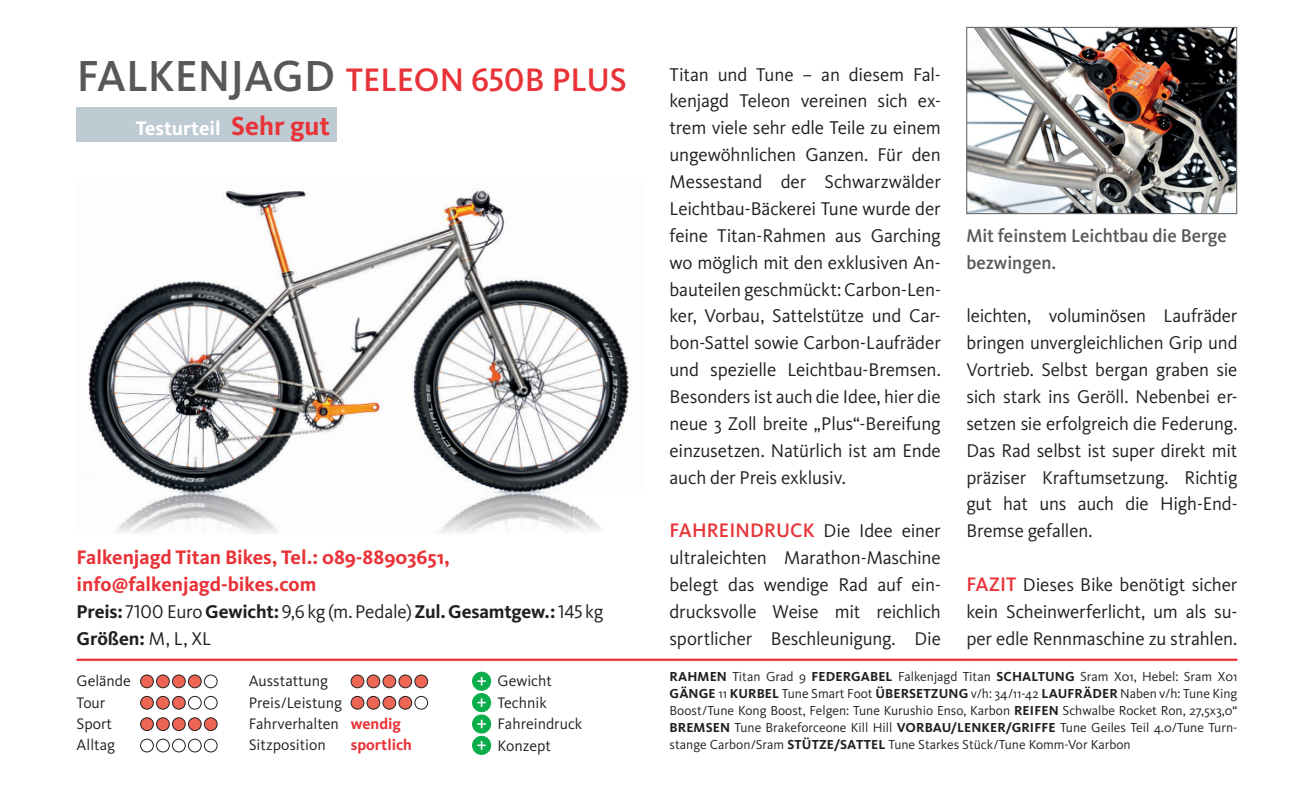
<style>
.page{position:relative;width:1314px;height:806px;background:#fff}
.page>*{position:absolute;margin:0;border:0;box-sizing:border-box;transform-origin:0 0}
.t1{font:500 33.75px "Kievit OT";color:#e83338}
.t2{font:700 27px "Kievit OT";color:#e83338}
.t3{font:700 20.25px/26.8px "Kievit OT";color:#e83338}
.t4{font:500 20.25px "Kievit OT";letter-spacing:.01em;color:#e83338}
.t5{font:700 20.25px "Kievit OT";color:#fff}
.t6{font:19.12px/26.8px "Kievit OT";letter-spacing:-.01em;color:#231f20;text-align:justify}
.t7{font:700 19.12px/26.8px "Kievit OT";letter-spacing:-.015em;color:#231f20}
.t8{font:500 19.12px/26.8px "Kievit OT";color:#57585a}
.t9{font:15.75px/21.4px "Kievit OT";color:#231f20}
.t10{font:700 15.75px "Kievit OT";color:#e83338}
.t11{font:13.5px/16.9px "Kievit OT";color:#231f20;text-align:justify}
.s1{font-size:45px;color:#57585a}
.s2{font-weight:400}
.s3{font-weight:400;font-size:19.12px;color:#231f20}
.s4{font-weight:500;font-size:20.25px;color:#e83338}
.s5{font-weight:700}
.s6{font-weight:700;color:#e83338}
</style>
<div class="page">
<hr style="left:77px;top:658px;width:1160px;height:3px;background:#e83338">
<div style="left:76px;top:107px;width:260px;height:35px;background:#bfcbd3"></div>
<div style="left:472px;top:671px;width:19px;height:19px;background:#0cae4c;border-radius:50%"></div>
<svg style="left:477px;top:677px;width:9px;height:8px"></svg>
<div style="left:472px;top:693px;width:19px;height:19px;background:#0cae4c;border-radius:50%"></div>
<svg style="left:477px;top:698px;width:9px;height:8px"></svg>
<div style="left:472px;top:714px;width:19px;height:19px;background:#0cae4c;border-radius:50%"></div>
<svg style="left:477px;top:719px;width:9px;height:9px"></svg>
<svg style="left:472px;top:735px;width:19px;height:20px"></svg>
<svg style="left:477px;top:741px;width:9px;height:8px"></svg>
<div style="left:351px;top:675px;width:13px;height:12px;background:#ed6655;border-radius:50%"></div>
<div style="left:351px;top:674px;width:13px;height:14px;border:1px solid #231f20;border-radius:50%"></div>
<div style="left:367px;top:675px;width:13px;height:12px;background:#ed6655;border-radius:50%"></div>
<div style="left:367px;top:674px;width:13px;height:14px;border:1px solid #231f20;border-radius:50%"></div>
<div style="left:383px;top:675px;width:13px;height:12px;background:#ed6655;border-radius:50%"></div>
<div style="left:383px;top:674px;width:13px;height:14px;border:1px solid #231f20;border-radius:50%"></div>
<div style="left:399px;top:675px;width:13px;height:12px;background:#ed6655;border-radius:50%"></div>
<div style="left:399px;top:674px;width:13px;height:14px;border:1px solid #231f20;border-radius:50%"></div>
<div style="left:415px;top:675px;width:13px;height:12px;background:#ed6655;border-radius:50%"></div>
<div style="left:415px;top:674px;width:13px;height:14px;border:1px solid #231f20;border-radius:50%"></div>
<div style="left:351px;top:696px;width:13px;height:13px;background:#ed6655;border-radius:50%"></div>
<div style="left:351px;top:696px;width:13px;height:13px;border:1px solid #231f20;border-radius:50%"></div>
<div style="left:367px;top:696px;width:13px;height:13px;background:#ed6655;border-radius:50%"></div>
<div style="left:367px;top:696px;width:13px;height:13px;border:1px solid #231f20;border-radius:50%"></div>
<div style="left:383px;top:696px;width:13px;height:13px;background:#ed6655;border-radius:50%"></div>
<div style="left:383px;top:696px;width:13px;height:13px;border:1px solid #231f20;border-radius:50%"></div>
<div style="left:399px;top:696px;width:13px;height:13px;background:#ed6655;border-radius:50%"></div>
<div style="left:399px;top:696px;width:13px;height:13px;border:1px solid #231f20;border-radius:50%"></div>
<div style="left:415px;top:696px;width:13px;height:13px;border:1px solid #231f20;border-radius:50%"></div>
<div style="left:141px;top:675px;width:12px;height:12px;background:#ed6655;border-radius:50%"></div>
<div style="left:140px;top:674px;width:14px;height:14px;border:1px solid #231f20;border-radius:50%"></div>
<div style="left:157px;top:675px;width:12px;height:12px;background:#ed6655;border-radius:50%"></div>
<div style="left:156px;top:674px;width:14px;height:14px;border:1px solid #231f20;border-radius:50%"></div>
<div style="left:172px;top:675px;width:13px;height:12px;background:#ed6655;border-radius:50%"></div>
<div style="left:172px;top:674px;width:14px;height:14px;border:1px solid #231f20;border-radius:50%"></div>
<div style="left:188px;top:675px;width:13px;height:12px;background:#ed6655;border-radius:50%"></div>
<div style="left:188px;top:674px;width:13px;height:14px;border:1px solid #231f20;border-radius:50%"></div>
<div style="left:204px;top:674px;width:13px;height:14px;border:1px solid #231f20;border-radius:50%"></div>
<div style="left:141px;top:696px;width:12px;height:13px;background:#ed6655;border-radius:50%"></div>
<div style="left:140px;top:696px;width:14px;height:13px;border:1px solid #231f20;border-radius:50%"></div>
<div style="left:157px;top:696px;width:12px;height:13px;background:#ed6655;border-radius:50%"></div>
<div style="left:156px;top:696px;width:14px;height:13px;border:1px solid #231f20;border-radius:50%"></div>
<div style="left:172px;top:696px;width:13px;height:13px;background:#ed6655;border-radius:50%"></div>
<div style="left:172px;top:696px;width:14px;height:13px;border:1px solid #231f20;border-radius:50%"></div>
<div style="left:188px;top:696px;width:13px;height:13px;border:1px solid #231f20;border-radius:50%"></div>
<div style="left:204px;top:696px;width:13px;height:13px;border:1px solid #231f20;border-radius:50%"></div>
<div style="left:141px;top:717px;width:12px;height:13px;background:#ed6655;border-radius:50%"></div>
<div style="left:140px;top:717px;width:14px;height:13px;border:1px solid #231f20;border-radius:50%"></div>
<div style="left:157px;top:717px;width:12px;height:13px;background:#ed6655;border-radius:50%"></div>
<div style="left:156px;top:717px;width:14px;height:13px;border:1px solid #231f20;border-radius:50%"></div>
<div style="left:172px;top:717px;width:13px;height:13px;background:#ed6655;border-radius:50%"></div>
<div style="left:172px;top:717px;width:14px;height:13px;border:1px solid #231f20;border-radius:50%"></div>
<div style="left:188px;top:717px;width:13px;height:13px;background:#ed6655;border-radius:50%"></div>
<div style="left:188px;top:717px;width:13px;height:13px;border:1px solid #231f20;border-radius:50%"></div>
<div style="left:204px;top:717px;width:13px;height:13px;background:#ed6655;border-radius:50%"></div>
<div style="left:204px;top:717px;width:13px;height:13px;border:1px solid #231f20;border-radius:50%"></div>
<div style="left:140px;top:738px;width:14px;height:14px;border:1px solid #231f20;border-radius:50%"></div>
<div style="left:156px;top:738px;width:14px;height:14px;border:1px solid #231f20;border-radius:50%"></div>
<div style="left:172px;top:738px;width:14px;height:14px;border:1px solid #231f20;border-radius:50%"></div>
<div style="left:188px;top:738px;width:13px;height:14px;border:1px solid #231f20;border-radius:50%"></div>
<div style="left:204px;top:738px;width:13px;height:14px;border:1px solid #231f20;border-radius:50%"></div>
<img style="left:968px;top:29px;width:267px;height:183px">
<div style="left:966px;top:27px;width:271px;height:187px;border:1px solid #6c6d70"></div>
<img style="left:88px;top:190px;width:542px;height:344px">
<h1 class="t1" style="left:77px;top:59px;width:552px"><span class="s1">FALKENJAGD</span> TELEON 650B PLUS</h1>
<p class="t5" style="left:136px;top:116px;width:87px">Testurteil</p>
<h2 class="t2" style="left:231px;top:110px;width:100px">Sehr gut</h2>
<p class="t3" style="left:77px;top:544px;width:375px">Falkenjagd Titan Bikes , Tel.: 089-88903651 , info@falkenjagd-bikes.com</p>
<p class="t7" style="left:77px;top:598px;width:528px">Preis: <span class="s2">7100 Euro</span> Gewicht: <span class="s2">9,6 kg (m. Pedale)</span> Zul. Gesamtgew.: <span class="s2">145 kg<br></span>Größen: <span class="s2">M, L, XL</span></p>
<p class="t6" style="left:669px;top:61px;width:273px">Titan und Tune – an diesem Fal&shy;kenjagd Teleon vereinen sich ex&shy;trem viele sehr edle Teile zu einem ungewöhnlichen Ganzen. Für den Messestand der Schwarzwälder Leichtbau-Bäckerei Tune wurde der feine Titan-Rahmen aus Garching wo möglich mit den exklusiven An&shy;bauteilen geschmückt: Carbon-Len&shy;ker, Vorbau, Sattelstütze und Car&shy;bon-Sattel sowie Carbon-Laufräder und spezielle Leichtbau-Bremsen.<br>Besonders ist auch die Idee, hier die neue 3 Zoll breite „Plus“-Bereifung einzusetzen. Natürlich ist am Ende auch der Preis exklusiv.</p>
<p class="t4" style="left:670px;top:518px;width:273px">FAHREINDRUCK <span class="s3">Die Idee einer</span></p>
<p class="t6" style="left:669px;top:544px;width:273px">ultraleichten Marathon-Maschine belegt das wendige Rad auf ein&shy;drucksvolle Weise mit reichlich sportlicher Beschleunigung. Die</p>
<p class="t8" style="left:966px;top:222px;width:262px">Mit feinstem Leichtbau die Berge bezwingen.</p>
<p class="t6" style="left:966px;top:302px;width:273px">leichten, voluminösen Laufräder bringen unvergleichlichen Grip und Vortrieb. Selbst bergan graben sie sich stark ins Geröll. Nebenbei er&shy;setzen sie erfolgreich die Federung.<br>Das Rad selbst ist super direkt mit präziser Kraftumsetzung. Richtig gut hat uns auch die High-End-Bremse gefallen.</p>
<p class="t6" style="left:966px;top:571px;width:273px"><span class="s4">FAZIT</span> Dieses Bike benötigt sicher kein Scheinwerferlicht, um als su&shy;per edle Rennmaschine zu strahlen.</p>
<p class="t9" style="left:77px;top:670px;width:56px">Gelände<br>Tour<br>Sport<br>Alltag</p>
<p class="t11" style="left:669px;top:668px;width:569px"><span class="s5">RAHMEN</span> Titan Grad 9 <span class="s5">FEDERGABEL</span> Falkenjagd Titan <span class="s5">SCHALTUNG</span> Sram X01 , Hebel: Sram X01<br><span class="s5">GÄNGE</span> 11 <span class="s5">KURBEL</span> Tune Smart Foot <span class="s5">ÜBERSETZUNG</span> v/h: 34 / 11-42 <span class="s5">LAUFRÄDER</span> Naben v/h: Tune King Boost / Tune Kong Boost , Felgen: Tune Kurushio Enso, Karbon <span class="s5">REIFEN</span> Schwalbe Rocket Ron, 27,5x3,0“ <span class="s5">BREMSEN</span> Tune Brakeforceone Kill Hill <span class="s5">VORBAU/LENKER/GRIFFE</span> Tune Geiles Teil 4.0 / Tune Turn&shy;stange Carbon / Sram <span class="s5">STÜTZE/SATTEL</span> Tune Starkes Stück / Tune Komm-Vor Karbon</p>
<p class="t9" style="left:497px;top:670px;width:86px">Gewicht<br>Technik<br>Fahreindruck<br>Konzept</p>
<p class="t9" style="left:249px;top:670px;width:154px">Ausstattung<br>Preis/Leistung<br>Fahrverhalten <span class="s6">wendig<br></span>Sitzposition</p>
<p class="t10" style="left:351px;top:735px;width:63px">sportlich</p>
</div>
